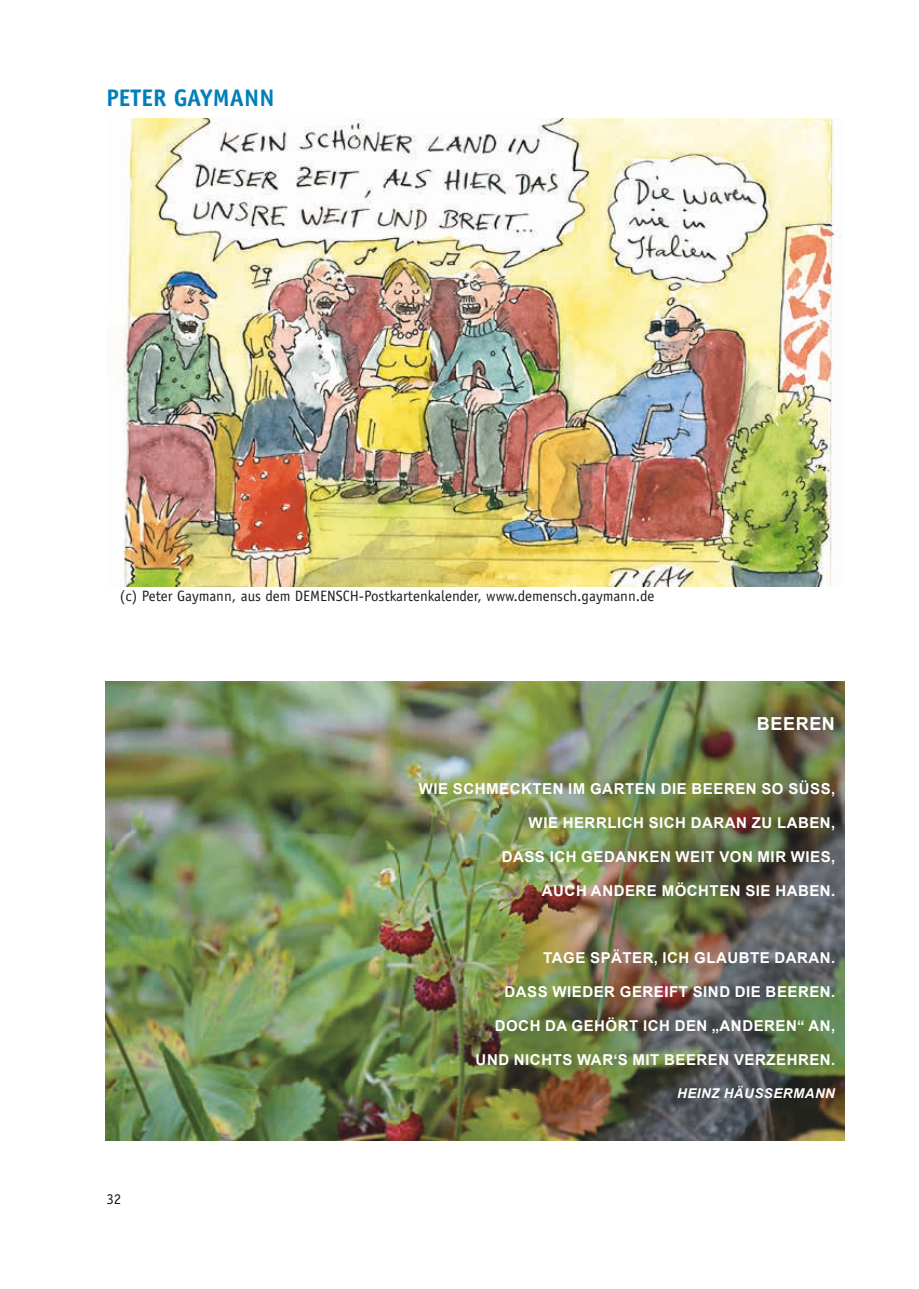
<style>
.page{position:relative;width:919px;height:1289px;background:#fff}
.page>*{position:absolute;margin:0;border:0;box-sizing:border-box;transform-origin:0 0}
.t1{font:700 24px "Officina Sans Std";letter-spacing:.005em;color:#007fb9}
.t2{font:700 18px "Arial";letter-spacing:.035em;color:#fff}
.t3{font:700 15px "Arial";letter-spacing:.035em;color:#fff}
.t4{font:15px "Officina Sans Std";color:#1d1d1b}
.t5{font:italic 700 13.5px "Arial";letter-spacing:.035em;color:#fff}
</style>
<div class="page">
<img style="left:123px;top:118px;width:718px;height:468px">
<img style="left:105px;top:681px;width:739px;height:459px">
<h1 class="t1" style="left:106px;top:83px;width:170px">PETER GAYMANN</h1>
<p class="t4" style="left:120px;top:586px;width:536px">(c) Peter Gaymann, aus dem DEMENSCH-Postkartenkalender, www.demensch.gaymann.de</p>
<p class="t2" style="left:756px;top:711px;width:80px">BEEREN</p>
<p class="t3" style="left:419px;top:778px;width:418px">WIE SCHMECKTEN IM GARTEN DIE BEEREN SO SÜSS,</p>
<p class="t3" style="left:528px;top:812px;width:308px">WIE HERRLICH SICH DARAN ZU LABEN,</p>
<p class="t3" style="left:501px;top:846px;width:335px">DASS ICH GEDANKEN WEIT VON MIR WIES,</p>
<p class="t3" style="left:542px;top:879px;width:295px">AUCH ANDERE MÖCHTEN SIE HABEN.</p>
<p class="t4" style="left:106px;top:1190px;width:16px">32</p>
<p class="t3" style="left:543px;top:947px;width:293px">TAGE SPÄTER, ICH GLAUBTE DARAN.</p>
<p class="t3" style="left:504px;top:981px;width:332px">DASS WIEDER GEREIFT SIND DIE BEEREN.</p>
<p class="t3" style="left:494px;top:1014px;width:342px">DOCH DA GEHÖRT ICH DEN „ANDEREN“ AN,</p>
<p class="t3" style="left:475px;top:1048px;width:361px">UND NICHTS WAR‘S MIT BEEREN VERZEHREN.</p>
<p class="t5" style="left:677px;top:1084px;width:159px">HEINZ HÄUSSERMANN</p>
</div>
